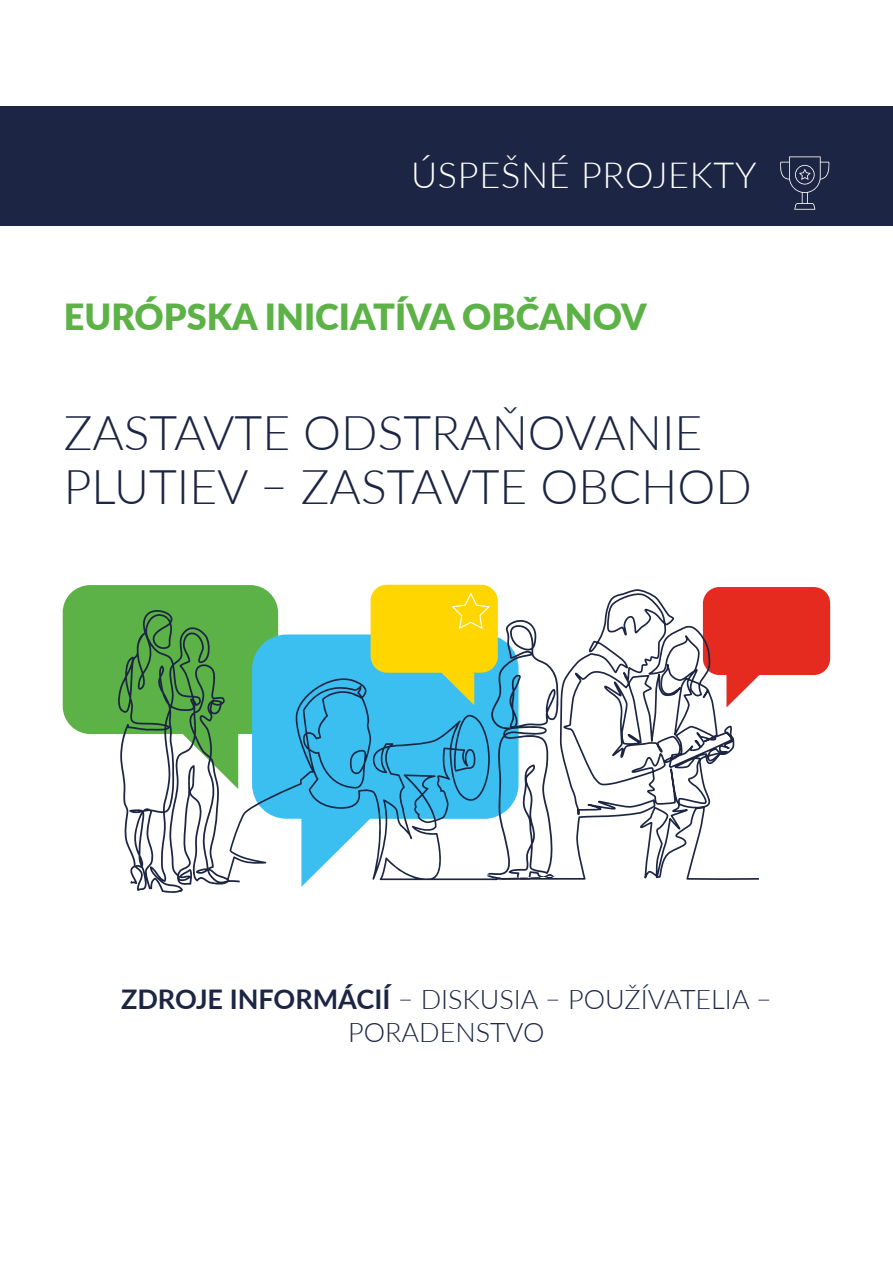
<style>
.page{position:relative;width:893px;height:1263px;background:#fff}
.page>*{position:absolute;margin:0;border:0;box-sizing:border-box;transform-origin:0 0}
.Cover_title{font:300 48px/54px "Lato";color:#1c2543}
.Cover_green_title{font:900 36px "Lato";color:#5cb246}
.t1{font:300 36px "Lato";letter-spacing:.02em;color:#fff}
.Cover_tagline{font:300 27px/32.4px "Lato";color:#1c2543;text-align:center}
.s1{font-weight:700}
</style>
<div class="page">
<div style="left:0;top:106px;width:893px;height:119px;background:#1c2543"></div>
<svg style="left:278px;top:634px;width:216px;height:253px;fill:#3abff0"></svg>
<div style="left:714px;top:587px;width:116px;height:89px;background:#e52a20"></div>
<svg style="left:494px;top:588px;width:267px;height:293px"></svg>
<svg style="left:63px;top:585px;width:215px;height:308px"></svg>
<svg style="left:226px;top:676px;width:145px;height:204px;fill:#3abff0"></svg>
<svg style="left:371px;top:585px;width:188px;height:295px"></svg>
<svg style="left:780px;top:156px;width:50px;height:54px"></svg>
<p class="t1" style="left:411px;top:150px;width:347px">ÚSPEŠNÉ PROJEKTY</p>
<p class="Cover_green_title" style="left:64px;top:290px;width:585px">EURÓPSKA INICIATÍVA OBČANOV</p>
<p class="Cover_title" style="left:64px;top:404px;width:690px">ZASTAVTE ODSTRAŇOVANIE<br>PLUTIEV – ZASTAVTE OBCHOD</p>
<p class="Cover_tagline" style="left:121px;top:982px;width:652px"><span class="s1">ZDROJE INFORMÁCIÍ</span> – DISKUSIA – POUŽÍVATELIA –<br>PORADENSTVO</p>
</div>
